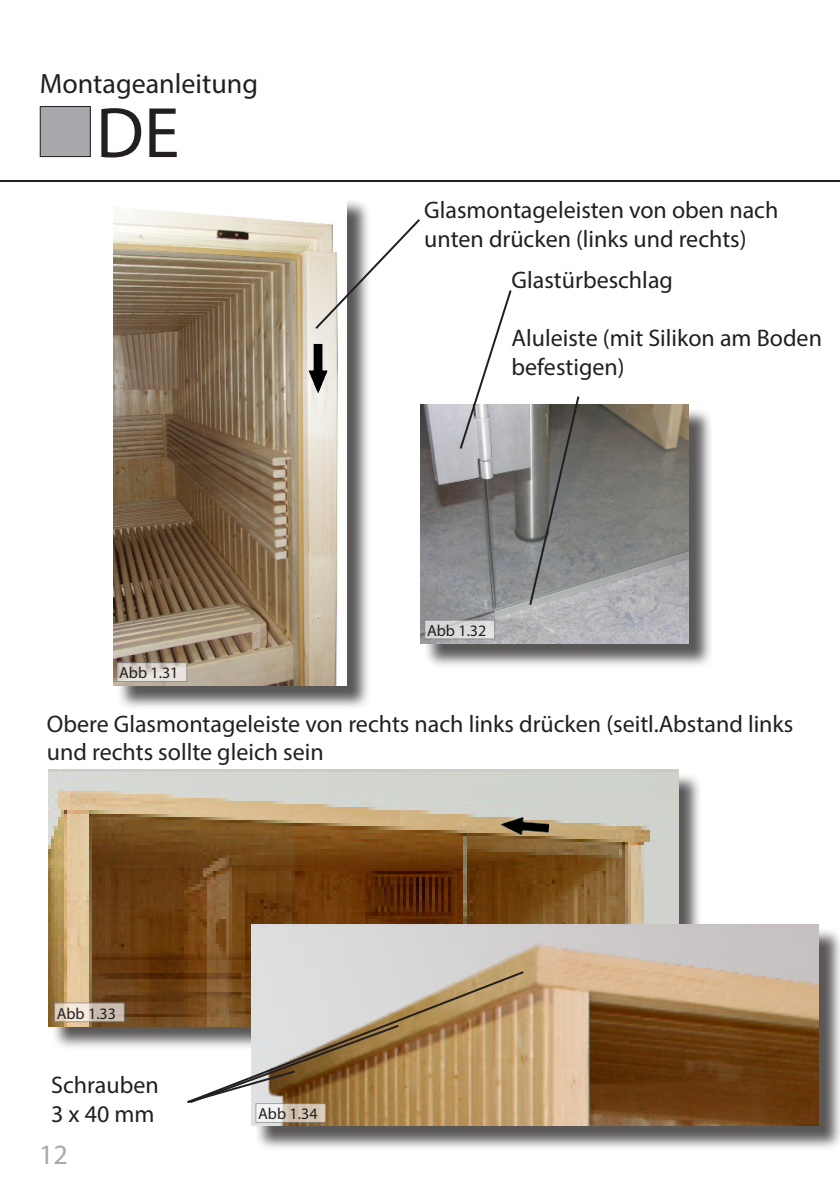
<style>
.page{position:relative;width:840px;height:1191px;background:#fff}
.page>*{position:absolute;margin:0;border:0;box-sizing:border-box;transform-origin:0 0}
.t1{font:72px "Myriad Pro";color:#231f20}
.t2{font:28px "Myriad Pro";color:#231f20}
.t3{font:28px "Myriad Pro";color:#a8a9ad}
.t4{font:24px/28.8px "Myriad Pro";color:#231f20}
.t5{font:16px "Myriad Pro";color:#231f20}
</style>
<div class="page">
<div style="left:116px;top:198px;width:255px;height:512px;background:#231f20;opacity:.75"></div>
<img style="left:113px;top:198px;width:233px;height:487px">
<div style="left:423px;top:407px;width:290px;height:262px;background:#231f20;opacity:.75"></div>
<img style="left:420px;top:404px;width:268px;height:240px">
<div style="left:51px;top:772px;width:651px;height:278px;background:#231f20;opacity:.75"></div>
<img style="left:48px;top:769px;width:630px;height:257px">
<img style="left:302px;top:340px;width:31px;height:54px">
<svg style="left:527px;top:396px;width:53px;height:211px;background:#80807e"></svg>
<svg style="left:458px;top:290px;width:55px;height:161px"></svg>
<img style="left:496px;top:809px;width:56px;height:35px">
<div style="left:254px;top:927px;width:585px;height:223px;background:#231f20;opacity:.75"></div>
<img style="left:251px;top:924px;width:567px;height:201px">
<svg style="left:185px;top:969px;width:340px;height:135px;background:#b6a184"></svg>
<hr style="left:0;top:180px;width:839px;height:2px;background:#231f20">
<div style="left:40px;top:106px;width:50px;height:51px;background:#a8a9ad"></div>
<div style="left:40px;top:106px;width:51px;height:51px;border:1px solid #231f20"></div>
<svg style="left:116px;top:662px;width:71px;height:20px"></svg>
<svg style="left:424px;top:619px;width:71px;height:20px"></svg>
<svg style="left:54px;top:1002px;width:71px;height:20px"></svg>
<svg style="left:255px;top:1103px;width:71px;height:20px"></svg>
<svg style="left:313px;top:217px;width:107px;height:114px"></svg>
<p class="t2" style="left:40px;top:66px;width:220px">Montageanleitung</p>
<p class="t1" style="left:96px;top:88px;width:85px">DE</p>
<p class="t5" style="left:119px;top:663px;width:61px">Abb 1.31</p>
<p class="t4" style="left:424px;top:195px;width:355px">Glasmontageleisten von oben nach unten drücken (links und rechts)</p>
<p class="t4" style="left:511px;top:265px;width:163px">Glastürbeschlag</p>
<p class="t4" style="left:511px;top:323px;width:312px">Aluleiste (mit Silikon am Boden befestigen)</p>
<p class="t5" style="left:427px;top:620px;width:61px">Abb 1.32</p>
<p class="t4" style="left:47px;top:708px;width:747px">Obere Glasmontageleiste von rechts nach links drücken (seitl.Abstand links und rechts sollte gleich sein</p>
<p class="t5" style="left:57px;top:1003px;width:61px">Abb 1.33</p>
<p class="t4" style="left:51px;top:1069px;width:109px">Schrauben</p>
<p class="t4" style="left:51px;top:1098px;width:105px">3 x 40 mm</p>
<p class="t3" style="left:39px;top:1137px;width:30px">12</p>
<p class="t5" style="left:258px;top:1104px;width:61px">Abb 1.34</p>
</div>
